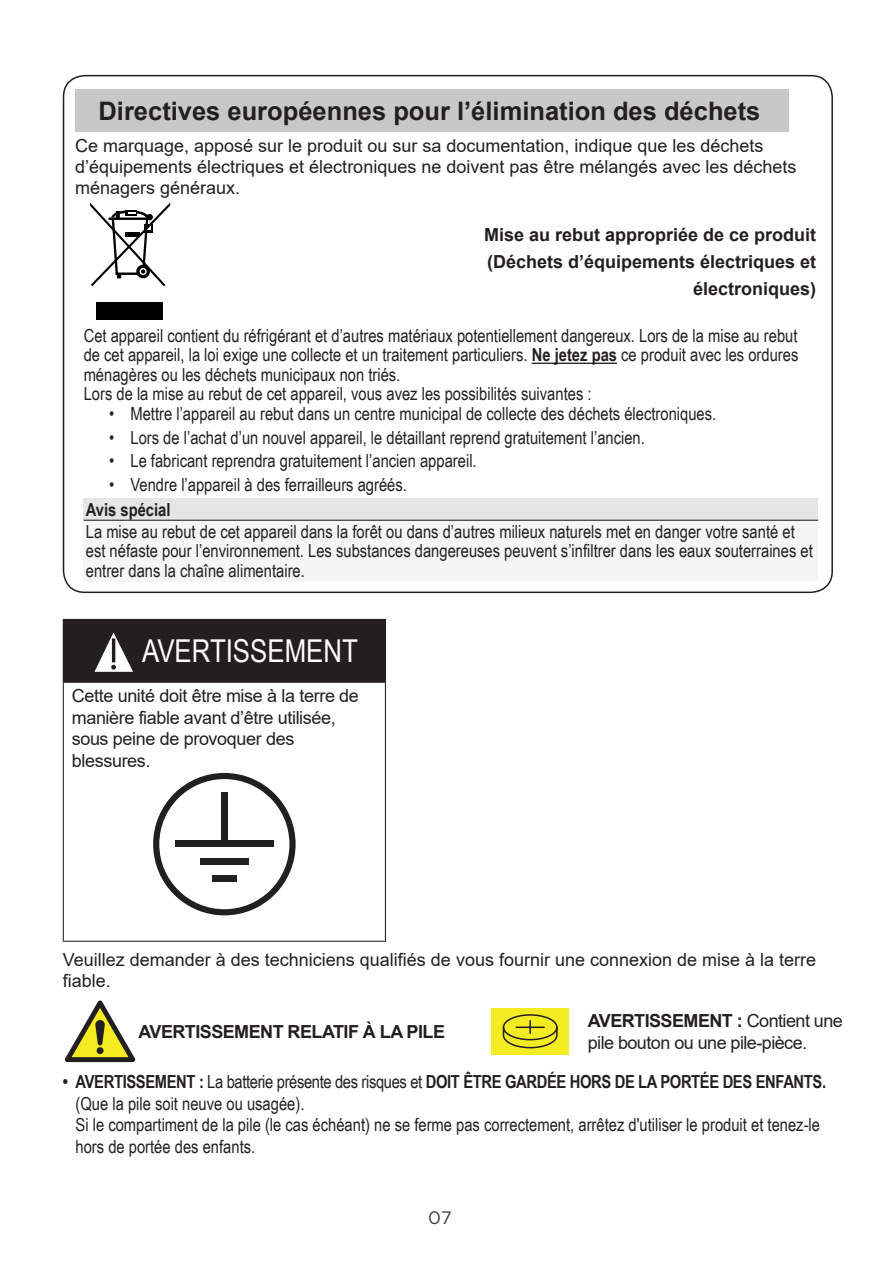
<style>
.page{position:relative;width:893px;height:1263px;background:#fff}
.page>*{position:absolute;margin:0;border:0;box-sizing:border-box;transform-origin:0 0}
.t1{font:31.5px "Arial Narrow";color:#fff}
.t2{font:700 25.5px "Arial";color:#231f20}
.t3{font:18px/19.5px "Arial Narrow";color:#231f20}
.t4{font:18px/21px "Arial";color:#231f20}
.t5{font:18px/21.6px "Arial";letter-spacing:-.02em;color:#231f20}
.t6{font:700 18px/27px "Arial";color:#231f20;text-align:right}
.t7{font:18px/21.6px "Arial";letter-spacing:-.03em;color:#231f20}
.t8{font:700 18px "Arial";letter-spacing:-.03em;color:#231f20}
.t9{font:700 18px "Arial Narrow";color:#231f20}
.t10{font:18px "Gotham";color:#3e3e3f}
.s1{font-weight:700}
</style>
<div class="page">
<hr style="left:532px;top:363px;width:85px;height:1px;background:#231f20">
<div style="left:75px;top:89px;width:714px;height:43px;background:#c8c8c9"></div>
<div style="left:96px;top:303px;width:67px;height:17px;background:#000"></div>
<svg style="left:90px;top:202px;width:80px;height:84px"></svg>
<div style="left:84px;top:498px;width:734px;height:22px;background:#e4e5e4"></div>
<div style="left:84px;top:520px;width:734px;height:61px;background:#f5f5f5"></div>
<hr style="left:84px;top:520px;width:734px;height:1px;background:#231f20">
<div style="left:63px;top:619px;width:322px;height:63px;background:#231f20"></div>
<hr style="left:63px;top:619px;width:323px;height:1px;background:#231f20">
<hr style="left:385px;top:620px;width:1px;height:62px;background:#231f20">
<hr style="left:63px;top:682px;width:323px;height:1px;background:#231f20">
<hr style="left:63px;top:683px;width:1px;height:258px;background:#231f20">
<hr style="left:385px;top:683px;width:1px;height:258px;background:#231f20">
<hr style="left:63px;top:941px;width:323px;height:1px;background:#231f20">
<svg style="left:94px;top:632px;width:39px;height:40px"></svg>
<svg style="left:153px;top:773px;width:143px;height:142px"></svg>
<div style="left:175px;top:840px;width:99px;height:6px;background:#212020"></div>
<div style="left:200px;top:858px;width:48px;height:6px;background:#212020"></div>
<div style="left:212px;top:876px;width:25px;height:6px;background:#212020"></div>
<div style="left:221px;top:792px;width:6px;height:51px;background:#212020"></div>
<svg style="left:65px;top:1000px;width:70px;height:62px"></svg>
<div style="left:97px;top:1047px;width:7px;height:7px;background:#231f20;border-radius:50%"></div>
<div style="left:491px;top:1008px;width:78px;height:46px;background:#f4ec23"></div>
<svg style="left:502px;top:1014px;width:56px;height:35px"></svg>
<hr style="left:516px;top:1026px;width:28px;height:2px;background:#231f20">
<h2 class="t2" style="left:99px;top:93px;width:663px">Directives européennes pour l’élimination des déchets</h2>
<p class="t4" style="left:75px;top:135px;width:723px">Ce marquage, apposé sur le produit ou sur sa documentation, indique que les déchets d’équipements électriques et électroniques ne doivent pas être mélangés avec les déchets ménagers généraux.</p>
<p class="t6" style="left:484px;top:221px;width:334px">Mise au rebut appropriée de ce produit (Déchets d’équipements électriques et électroniques)</p>
<p class="t3" style="left:84px;top:325px;width:716px">Cet appareil contient du réfrigérant et d’autres matériaux potentiellement dangereux. Lors de la mise au rebut de cet appareil, la loi exige une collecte et un traitement particuliers. <span class="s1">Ne jetez pas</span> ce produit avec les ordures ménagères ou les déchets municipaux non triés.<br>Lors de la mise au rebut de cet appareil, vous avez les possibilités suivantes :</p>
<p class="t3" style="left:109px;top:403px;width:609px">• Mettre l’appareil au rebut dans un centre municipal de collecte des déchets électroniques.</p>
<p class="t3" style="left:109px;top:427px;width:537px">• Lors de l’achat d’un nouvel appareil, le détaillant reprend gratuitement l’ancien.</p>
<p class="t3" style="left:109px;top:451px;width:369px">• Le fabricant reprendra gratuitement l’ancien appareil.</p>
<p class="t3" style="left:109px;top:474px;width:299px">• Vendre l’appareil à des ferrailleurs agréés.</p>
<p class="t9" style="left:86px;top:496px;width:86px">Avis spécial</p>
<p class="t3" style="left:86px;top:521px;width:728px">La mise au rebut de cet appareil dans la forêt ou dans d’autres milieux naturels met en danger votre santé et est néfaste pour l’environnement. Les substances dangereuses peuvent s’infiltrer dans les eaux souterraines et entrer dans la chaîne alimentaire.</p>
<h1 class="t1" style="left:142px;top:628px;width:217px">AVERTISSEMENT</h1>
<p class="t5" style="left:72px;top:685px;width:289px">Cette unité doit être mise à la terre de manière fiable avant d’être utilisée, sous peine de provoquer des blessures.</p>
<p class="t4" style="left:63px;top:948px;width:755px;line-height:21.6px">Veuillez demander à des techniciens qualifiés de vous fournir une connexion de mise à la terre fiable.</p>
<p class="t8" style="left:138px;top:1019px;width:308px">AVERTISSEMENT RELATIF À LA PILE</p>
<p class="t7" style="left:588px;top:1010px;width:257px"><span class="s1">AVERTISSEMENT :</span> Contient une pile bouton ou une pile-pièce.</p>
<p class="t3" style="left:76px;top:1070px;width:752px;line-height:21.6px;text-indent:-13px"><span class="s1">• AVERTISSEMENT :</span> La batterie présente des risques et <span class="s1">DOIT ÊTRE GARDÉE HORS DE LA PORTÉE DES ENFANTS. </span>(Que la pile soit neuve ou usagée).<br>Si le compartiment de la pile (le cas échéant) ne se ferme pas correctement, arrêtez d'utiliser le produit et tenez-le hors de portée des enfants.</p>
<p class="t10" style="left:428px;top:1206px;width:25px">07</p>
</div>
